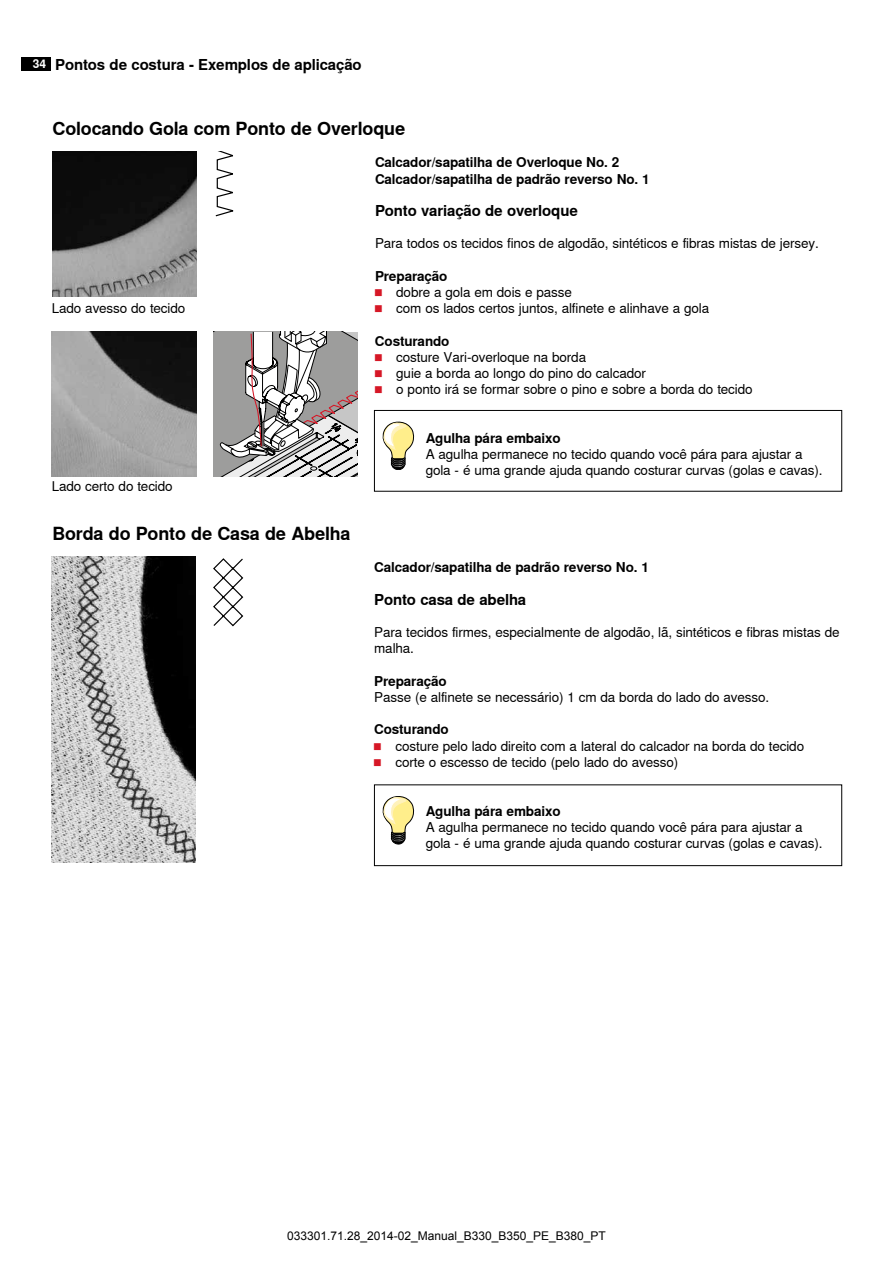
<style>
.page{position:relative;width:893px;height:1263px;background:#fff}
.page>*{position:absolute;margin:0;border:0;box-sizing:border-box;transform-origin:0 0}
.t1{font:700 18px "Nimbus Sans Global";letter-spacing:-.01em;color:#000}
.t2{font:700 15px "Nimbus Sans Global";letter-spacing:-.01em;color:#000}
.t3{font:13.5px/16.2px "Nimbus Sans Global";letter-spacing:-.01em;color:#000}
.t4{font:700 13.5px/16.2px "Nimbus Sans Global";letter-spacing:-.01em;color:#000}
.t5{font:12px "Arial";color:#000}
.s1{font-size:12px;color:#fff}
.s2{font-weight:700}
.s3{font-weight:700;font-size:6.75px;color:#d61726}
</style>
<div class="page">
<div style="left:21px;top:57px;width:30px;height:13px;background:#000"></div>
<img style="left:52px;top:152px;width:145px;height:144px">
<svg style="left:216px;top:151px;width:17px;height:65px"></svg>
<svg style="left:213px;top:332px;width:145px;height:144px"></svg>
<img style="left:51px;top:332px;width:145px;height:144px">
<svg style="left:213px;top:558px;width:30px;height:68px"></svg>
<img style="left:51px;top:556px;width:145px;height:306px">
<svg style="left:383px;top:796px;width:31px;height:48px"></svg>
<svg style="left:383px;top:422px;width:31px;height:48px"></svg>
<div style="left:374px;top:785px;width:468px;height:81px;border:1px solid #000"></div>
<div style="left:374px;top:410px;width:468px;height:81px;border:1px solid #000"></div>
<p class="t2" style="left:33px;top:56px;width:330px"><span class="s1">34</span> Pontos de costura - Exemplos de aplicação</p>
<h1 class="t1" style="left:53px;top:118px;width:354px">Colocando Gola com Ponto de Overloque</h1>
<p class="t3" style="left:52px;top:300px;width:135px">Lado avesso do tecido</p>
<p class="t3" style="left:52px;top:479px;width:122px">Lado certo do tecido</p>
<h1 class="t1" style="left:53px;top:523px;width:300px">Borda do Ponto de Casa de Abelha</h1>
<p class="t4" style="left:375px;top:155px;width:276px">Calcador/sapatilha de Overloque No. 2<br>Calcador/sapatilha de padrão reverso No. 1</p>
<p class="t2" style="left:375px;top:202px;width:204px">Ponto variação de overloque</p>
<p class="t3" style="left:375px;top:236px;width:445px">Para todos os tecidos finos de algodão, sintéticos e fibras mistas de jersey.</p>
<p class="t3" style="left:375px;top:268px;width:336px"><span class="s2">Preparação<br></span><span class="s3">█</span> dobre a gola em dois e passe<br><span class="s3">█</span> com os lados certos juntos, alfinete e alinhave a gola</p>
<p class="t3" style="left:375px;top:333px;width:379px"><span class="s2">Costurando<br></span><span class="s3">█</span> costure Vari-overloque na borda<br><span class="s3">█</span> guie a borda ao longo do pino do calcador<br><span class="s3">█</span> o ponto irá se formar sobre o pino e sobre a borda do tecido</p>
<p class="t4" style="left:426px;top:430px;width:137px">Agulha pára embaixo</p>
<p class="t3" style="left:426px;top:446px;width:398px">A agulha permanece no tecido quando você pára para ajustar a gola - é uma grande ajuda quando costurar curvas (golas e cavas).</p>
<p class="t4" style="left:374px;top:560px;width:276px">Calcador/sapatilha de padrão reverso No. 1</p>
<p class="t2" style="left:374px;top:591px;width:154px">Ponto casa de abelha</p>
<p class="t3" style="left:374px;top:624px;width:467px">Para tecidos firmes, especialmente de algodão, lã, sintéticos e fibras mistas de malha.</p>
<p class="t4" style="left:374px;top:673px;width:74px">Preparação</p>
<p class="t3" style="left:374px;top:689px;width:397px">Passe (e alfinete se necessário) 1 cm da borda do lado do avesso.</p>
<p class="t3" style="left:374px;top:722px;width:431px"><span class="s2">Costurando<br></span><span class="s3">█</span> costure pelo lado direito com a lateral do calcador na borda do tecido <span class="s3">█</span> corte o escesso de tecido (pelo lado do avesso)</p>
<p class="t4" style="left:426px;top:803px;width:137px">Agulha pára embaixo</p>
<p class="t3" style="left:426px;top:819px;width:398px">A agulha permanece no tecido quando você pára para ajustar a gola - é uma grande ajuda quando costurar curvas (golas e cavas).</p>
<p class="t5" style="left:287px;top:1227px;width:320px">033301.71.28_2014-02_Manual_B330_B350_PE_B380_PT</p>
</div>
